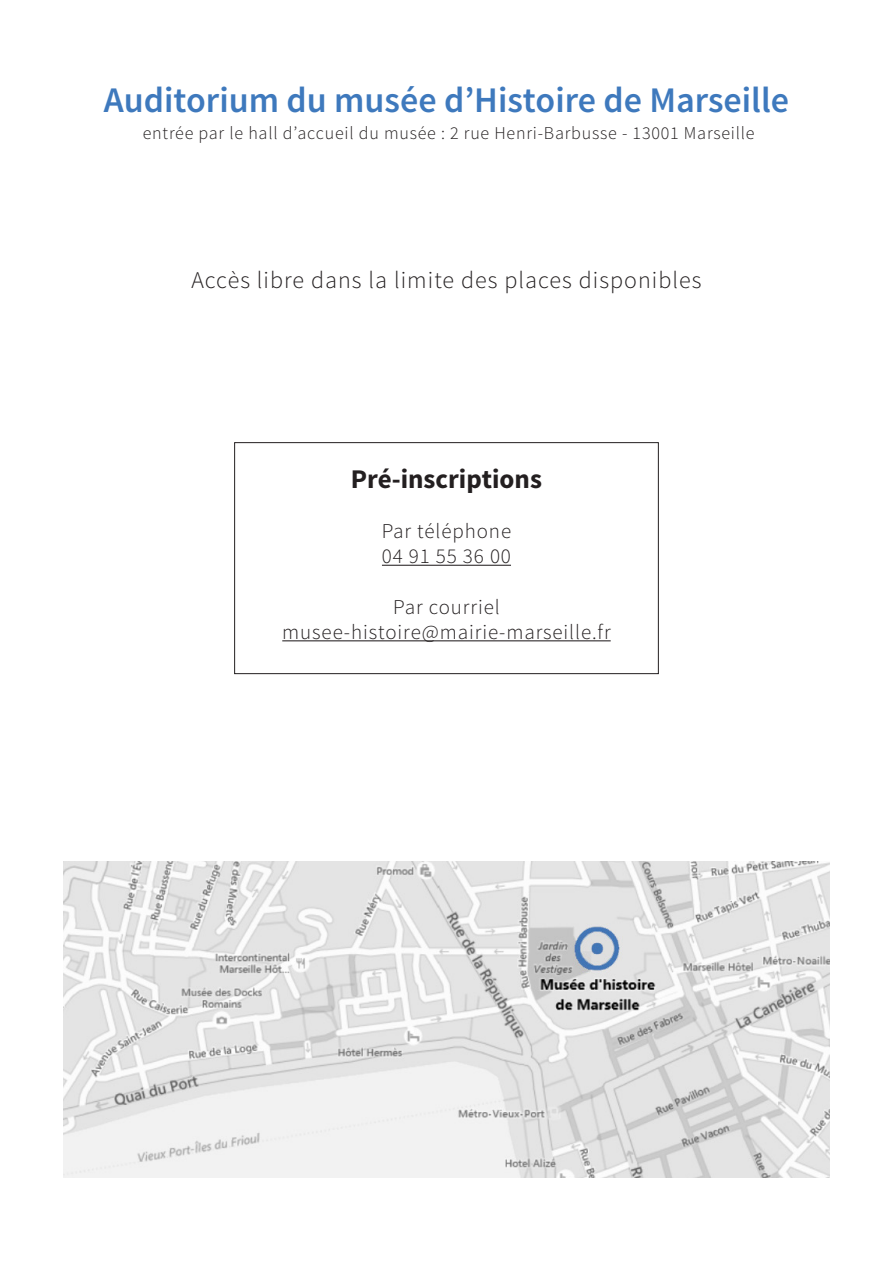
<style>
.page{position:relative;width:893px;height:1263px;background:#fff}
.page>*{position:absolute;margin:0;border:0;box-sizing:border-box;transform-origin:0 0}
.t1{font:600 36px "Source Sans Pro";color:#3e79bd}
.t2{font:700 27px "Source Sans Pro";color:#231f20}
.t3{font:300 24px "Source Sans Pro";letter-spacing:.045em;color:#231f20}
.t4{font:300 21px "Source Sans Pro";letter-spacing:.045em;color:#231f20}
.t5{font:300 18px "Source Sans Pro";letter-spacing:.045em;color:#231f20}
</style>
<div class="page">
<div style="left:234px;top:442px;width:425px;height:232px;border:1px solid #231f20"></div>
<hr style="left:382px;top:565px;width:129px;height:1px;background:#231f20">
<hr style="left:282px;top:640px;width:329px;height:1px;background:#231f20">
<img style="left:64px;top:861px;width:765px;height:317px">
<p class="t1" style="left:104px;top:77px;width:687px">Auditorium du musée d’Histoire de Marseille</p>
<p class="t5" style="left:143px;top:122px;width:613px">entrée par le hall d’accueil du musée : 2 rue Henri-Barbusse - 13001 Marseille</p>
<p class="t3" style="left:191px;top:265px;width:512px">Accès libre dans la limite des places disponibles</p>
<p class="t2" style="left:351px;top:461px;width:193px">Pré-inscriptions</p>
<p class="t4" style="left:382px;top:518px;width:131px">Par téléphone</p>
<p class="t4" style="left:382px;top:543px;width:131px">04 91 55 36 00</p>
<p class="t4" style="left:393px;top:594px;width:108px">Par courriel</p>
<p class="t4" style="left:282px;top:619px;width:330px">musee-histoire@mairie-marseille.fr</p>
</div>
